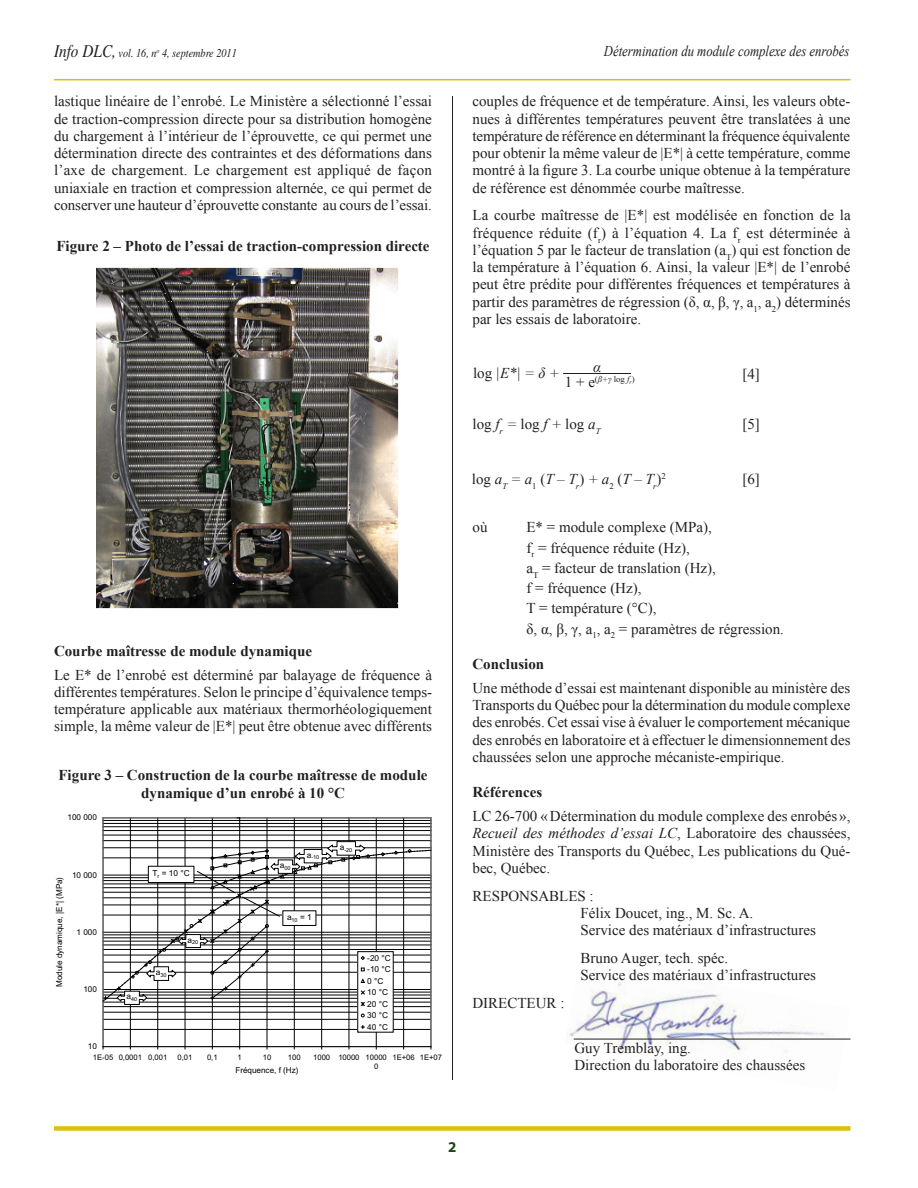
<style>
.page{position:relative;width:918px;height:1188px;background:#fff}
.page>*{position:absolute;margin:0;border:0;box-sizing:border-box;transform-origin:0 0}
.texte{font:15px/17.2px "Times New Roman";color:#231f20;text-align:justify}
.tableau_titre{font:700 15px/18px "Times New Roman";color:#231f20;text-align:center}
.titre_1{font:700 15px "Times New Roman";color:#231f20}
.directeur_nom{font:15px/17.2px "Times New Roman";color:#231f20}
.volume_et_titre{font:italic 15px "Times New Roman";color:#231f20;scale:.85 1}
.texte-2{font:italic 15px "Times New Roman";color:#231f20}
.t1{font:700 15px "Myriad Pro";color:#174913}
.t2{font:italic 12px "Times";color:#231f20;scale:.85 1}
.texte-3{font:8.7px "Times New Roman";color:#231f20}
.t3{font:8.25px/11.6px "Arial";color:#000}
.t4{font:8.1px "Arial";color:#000}
.t5{font:7.65px/9.3px "Arial";color:#000}
.t6{font:5.55px "Arial";letter-spacing:-.005em;color:#000}
.s1{font-size:18px}
.s2{font-style:normal}
.s3{font-size:15px}
.s4{font-style:italic}
</style>
<div class="page">
<div style="left:54px;top:1126px;width:796px;height:5px;background:#dfc008"></div>
<hr style="left:54px;top:79px;width:796px;height:1px;background:#dfc008">
<img style="left:566px;top:982px;width:284px;height:75px">
<hr style="left:574px;top:1039px;width:276px;height:1px;background:#231f20">
<hr style="left:452px;top:96px;width:1px;height:984px;background:#231f20">
<img style="left:97px;top:268px;width:301px;height:340px">
<hr style="left:563px;top:373px;width:68px;height:1px;background:#231f20">
<hr style="left:103px;top:1029px;width:328px;height:1px;background:#000">
<hr style="left:103px;top:1019px;width:328px;height:1px;background:#000">
<hr style="left:103px;top:1012px;width:328px;height:1px;background:#000">
<hr style="left:103px;top:1006px;width:328px;height:1px;background:#000">
<hr style="left:103px;top:840px;width:328px;height:1px;background:#000">
<hr style="left:103px;top:835px;width:328px;height:1px;background:#000">
<hr style="left:103px;top:830px;width:328px;height:1px;background:#000">
<hr style="left:103px;top:826px;width:328px;height:1px;background:#000">
<hr style="left:103px;top:823px;width:328px;height:1px;background:#000">
<hr style="left:103px;top:820px;width:328px;height:1px;background:#000">
<hr style="left:130px;top:818px;width:1px;height:229px;background:#000">
<hr style="left:157px;top:818px;width:1px;height:229px;background:#000">
<hr style="left:185px;top:818px;width:1px;height:229px;background:#000">
<hr style="left:212px;top:818px;width:1px;height:229px;background:#000">
<hr style="left:267px;top:818px;width:1px;height:229px;background:#000">
<hr style="left:294px;top:818px;width:1px;height:229px;background:#000">
<hr style="left:321px;top:818px;width:1px;height:229px;background:#000">
<hr style="left:349px;top:818px;width:1px;height:229px;background:#000">
<hr style="left:376px;top:818px;width:1px;height:229px;background:#000">
<hr style="left:403px;top:818px;width:1px;height:229px;background:#000">
<hr style="left:103px;top:818px;width:328px;height:1px;background:#808080">
<hr style="left:431px;top:818px;width:1px;height:229px;background:#808080">
<hr style="left:103px;top:818px;width:1px;height:229px;background:#808080">
<hr style="left:239px;top:818px;width:1px;height:229px;background:#000">
<hr style="left:103px;top:1046px;width:328px;height:1px;background:#000">
<div style="left:358px;top:952px;width:35px;height:80px;background:#fff"></div>
<svg style="left:102px;top:841px;width:329px;height:165px"></svg>
<div style="left:283px;top:911px;width:33px;height:15px;border:1px solid #000"></div>
<p class="t2" style="left:54px;top:46px;width:217px"><span class="s1">Info DLC,</span> vol. 16, n<sup>o</sup> 4, septembre 2011</p>
<p class="volume_et_titre" style="left:604px;top:41px;width:290px">Détermination du module complexe des enrobés</p>
<p class="texte" style="left:472px;top:93px;width:380px">couples de fréquence et de température. Ainsi, les valeurs obte&shy;nues à différentes températures peuvent être translatées à une température de référence en déterminant la fréquence équivalente pour obtenir la même valeur de |E*| à cette température, comme montré à la figure 3. La courbe unique obtenue à la température de référence est dénommée courbe maîtresse.</p>
<p class="texte" style="left:472px;top:207px;width:380px">La courbe maîtresse de |E*| est modélisée en fonction de la fréquence réduite (f<sub>r</sub>) à l’équation 4. La f<sub>r</sub> est déterminée à l’équation 5 par le facteur de translation (a<sub>T</sub>) qui est fonction de la température à l’équation 6. Ainsi, la valeur |E*| de l’enrobé peut être prédite pour différentes fréquences et températures à partir des paramètres de régression (δ, α, β, γ, a<sub>1</sub>, a<sub>2</sub>) déterminés par les essais de laboratoire.</p>
<p class="texte" style="left:54px;top:93px;width:380px">lastique linéaire de l’enrobé. Le Ministère a sélectionné l’essai de traction-compression directe pour sa distribution homogène du chargement à l’intérieur de l’éprouvette, ce qui permet une détermination directe des contraintes et des déformations dans l’axe de chargement. Le chargement est appliqué de façon uniaxiale en traction et compression alternée, ce qui permet de conserver une hauteur d’éprouvette constante au cours de l’essai.</p>
<p class="tableau_titre" style="left:56px;top:236px;width:375px">Figure 2 – Photo de l’essai de traction-compression directe</p>
<p class="titre_1" style="left:54px;top:640px;width:260px">Courbe maîtresse de module dynamique</p>
<p class="texte" style="left:54px;top:666px;width:380px">Le E* de l’enrobé est déterminé par balayage de fréquence à différentes températures. Selon le principe d’équivalence temps&shy;température applicable aux matériaux thermorhéologiquement simple, la même valeur de |E*| peut être obtenue avec différents</p>
<p class="tableau_titre" style="left:58px;top:766px;width:371px">Figure 3 – Construction de la courbe maîtresse de module dynamique d’un enrobé à 10 °C</p>
<p class="t4" style="left:68px;top:813px;width:31px">100 000</p>
<p class="t4" style="left:55px;top:987px;width:112px;rotate:-90deg">Module dynamique, |E*| (MPa)</p>
<p class="t4" style="left:72px;top:870px;width:26px">10 000</p>
<p class="t4" style="left:77px;top:927px;width:22px">1 000</p>
<p class="t4" style="left:83px;top:985px;width:15px">100</p>
<p class="t4" style="left:88px;top:1042px;width:11px">10</p>
<p class="t3" style="left:153px;top:868px;width:39px">T<sub>r</sub> = 10 °C</p>
<p class="t6" style="left:127px;top:996px;width:12px"><sup>a</sup>40</p>
<p class="t6" style="left:156px;top:972px;width:12px"><sup>a</sup>30</p>
<p class="t6" style="left:188px;top:939px;width:12px"><sup>a</sup>20</p>
<p class="t6" style="left:280px;top:865px;width:12px"><sup>a</sup>00</p>
<p class="t6" style="left:307px;top:854px;width:14px"><sup>a</sup>-10</p>
<p class="t3" style="left:287px;top:912px;width:26px">a<sub>10</sub> = 1</p>
<p class="t6" style="left:340px;top:846px;width:14px"><sup>a</sup>-20</p>
<p class="t3" style="left:367px;top:952px;width:25px">-20 °C -10 °C<br>0 °C<br>10 °C<br>20 °C<br>30 °C<br>40 °C</p>
<p class="t5" style="left:93px;top:1053px;width:76px">1E-05 0,0001 0,001</p>
<p class="t5" style="left:178px;top:1053px;width:16px">0,01</p>
<p class="t5" style="left:207px;top:1053px;width:12px">0,1</p>
<p class="t5" style="left:238px;top:1053px;width:6px">1</p>
<p class="t5" style="left:263px;top:1053px;width:10px">10</p>
<p class="t5" style="left:288px;top:1053px;width:14px">100</p>
<p class="t5" style="left:374px;top:1053px;width:14px;text-indent:-61px">1000 10000 10000<br>0</p>
<p class="t5" style="left:393px;top:1053px;width:51px">1E+06 1E+07</p>
<p class="t4" style="left:235px;top:1066px;width:65px">Fréquence, f (Hz)</p>
<p class="texte-2" style="left:473px;top:363px;width:88px"><span class="s2">log</span> |E*| = δ +</p>
<p class="texte-2" style="left:593px;top:357px;width:9px">α</p>
<p class="texte-3" style="left:565px;top:373px;width:71px"><span class="s3">1 + e</span>(<span class="s4">β+γ</span> log <span class="s4">f</span><sub>r</sub>)</p>
<p class="texte" style="left:472px;top:415px;width:130px">log <span class="s4">f</span><sub>r</sub> <span class="s4">=</span> log <span class="s4">f +</span> log <span class="s4">a</span><sub>T</sub></p>
<p class="texte-2" style="left:472px;top:468px;width:195px"><span class="s2">log</span> a<sub>T</sub> = a<sub>1</sub> <span class="s2">(</span>T – T<sub>r</sub><span class="s2">)</span> + a<sub>2</sub> <span class="s2">(</span>T – T<sub>r</sub><span class="s2">)</span><sup>2</sup></p>
<p class="texte" style="left:742px;top:366px;width:19px">[4]</p>
<p class="texte" style="left:742px;top:415px;width:19px">[5]</p>
<p class="texte" style="left:742px;top:470px;width:19px">[6]</p>
<p class="texte" style="left:472px;top:518px;width:16px">où</p>
<p class="texte" style="left:526px;top:518px;width:187px">E* = module complexe (MPa),</p>
<p class="texte" style="left:526px;top:539px;width:165px">f<sub>r</sub> = fréquence réduite (Hz),</p>
<p class="texte" style="left:526px;top:559px;width:191px">a<sub>T</sub> = facteur de translation (Hz),</p>
<p class="texte" style="left:526px;top:579px;width:117px">f = fréquence (Hz),</p>
<p class="texte" style="left:526px;top:599px;width:131px">T = température (°C),</p>
<p class="texte" style="left:526px;top:620px;width:259px">δ, α, β, γ, a<sub>1</sub>, a<sub>2</sub> = paramètres de régression.</p>
<p class="titre_1" style="left:472px;top:653px;width:73px">Conclusion</p>
<p class="texte" style="left:472px;top:679px;width:380px">Une méthode d’essai est maintenant disponible au ministère des Transports du Québec pour la détermination du module complexe des enrobés. Cet essai vise à évaluer le comportement mécanique des enrobés en laboratoire et à effectuer le dimensionnement des chaussées selon une approche mécaniste-empirique.</p>
<p class="titre_1" style="left:472px;top:782px;width:71px">Références</p>
<p class="texte" style="left:472px;top:807px;width:380px">LC 26-700 «Détermination du module complexe des enrobés», <span class="s4">Recueil des méthodes d’essai LC</span>, Laboratoire des chaussées, Ministère des Transports du Québec, Les publications du Qué&shy;bec, Québec.</p>
<p class="texte" style="left:580px;top:887px;width:237px;text-align:left;text-indent:-108px">RESPONSABLES :<br>Félix Doucet, ing., M. Sc. A.<br>Service des matériaux d’infrastructures</p>
<p class="texte" style="left:580px;top:949px;width:237px">Bruno Auger, tech. spéc.<br>Service des matériaux d’infrastructures</p>
<p class="texte" style="left:472px;top:994px;width:94px">DIRECTEUR :</p>
<p class="directeur_nom" style="left:574px;top:1039px;width:232px">Guy Tremblay, ing.<br>Direction du laboratoire des chaussées</p>
<p class="t1" style="left:448px;top:1138px;width:10px">2</p>
</div>
